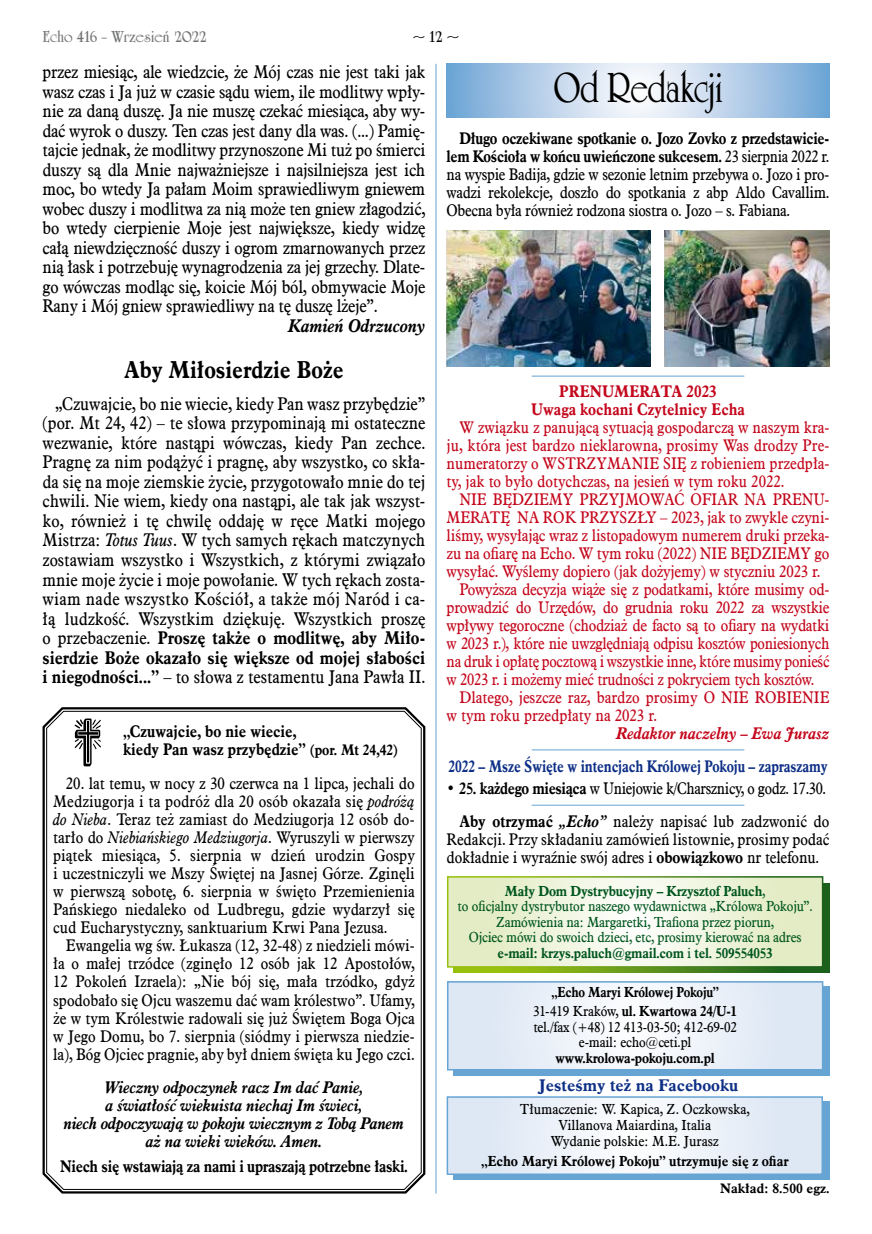
<style>
.page{position:relative;width:872px;height:1234px;background:#fff}
.page>*{position:absolute;margin:0;border:0;box-sizing:border-box;transform-origin:0 0}
.t1{font:700 43.5px "University Roman Std";letter-spacing:-.035em;color:#000;scale:.8 1}
.t2{font:700 24px "Aldine 721 EU";color:#000;scale:.9 1}
.t3{font:18px/19.5px "Aldine 721 EU";letter-spacing:-.015em;color:#000;text-align:justify;scale:.9 1}
.t4{font:italic 700 18px "Aldine 721 EU";color:#000;scale:.9 1}
.t5{font:16.5px/18px "Aldine 721 EU";color:#000;text-align:justify;scale:.9 1}
.t6{font:16.5px/18px "Aldine 721 EU";letter-spacing:-.01em;color:#c4071c;text-align:justify;scale:.9 1}
.t7{font:16.5px/18px "Aldine 721 EU";color:#000;text-align:justify;scale:.86 1}
.t8{font:16.5px "Aldine 721 EU";letter-spacing:-.01em;color:#c4071c;scale:.88 1}
.t9{font:italic 700 16.5px/18px "Aldine 721 EU";color:#000;text-align:center;scale:.9 1}
.t10{font:16.5px/32.7px "Aldine 721 EU";color:#000;text-align:right;scale:.89 1}
.t11{font:700 16.5px/18px "Aldine 721 EU";color:#000;scale:.9 1}
.t12{font:700 16.5px "Aldine 721 EU";letter-spacing:-.01em;color:#0e2f86;scale:.82 1}
.t13{font:700 16.5px "Aldine 721 EU";letter-spacing:-.02em;color:#000;scale:.88 1}
.t14{font:700 16.5px/18px "Aldine 721 EU";color:#c4071c;text-align:center;scale:.92 1}
.t15{font:italic 700 16.5px "Aldine 721 EU";color:#c4071c;scale:.9 1}
.t16{font:700 16.5px "Aldine 721 EU";letter-spacing:-.01em;color:#0e2f86}
.t17{font:700 16.5px "University Roman Std";letter-spacing:-.01em;color:#707172}
.t18{font:16.5px "Aldine 721 EU";color:#000}
.t19{font:14.25px/15.6px "Aldine 721 EU";letter-spacing:-.015em;color:#00561e;text-align:center;scale:.92 1}
.t20{font:14.25px/16px "Aldine 721 EU";letter-spacing:-.005em;color:#000;text-align:center;scale:.94 1}
.t21{font:700 14.25px/18.9px "Aldine 721 EU";letter-spacing:-.015em;color:#000;text-align:center;scale:.87 1}
.t22{font:14.25px/15.6px "Aldine 721 EU";letter-spacing:-.005em;color:#000;text-align:center;scale:.92 1}
.t23{font:700 14.25px "Aldine 721 EU";letter-spacing:-.015em;color:#000;scale:.94 1}
.t24{font:700 14.25px "Aldine 721 EU";letter-spacing:-.015em;color:#000;scale:.92 1}
.t25{font:700 13.5px "Aldine 721 EU";color:#000}
.s1{font-family:"University Roman Std";font-weight:700}
.s2{font-style:italic}
.s3{font-weight:700}
.s4{font-weight:700;font-style:italic}
.s5{font-size:15px}
.s6{font-weight:400}
</style>
<div class="page">
<hr style="left:435px;top:64px;width:1px;height:1129px;background:#66a4d4">
<div style="left:453px;top:1101px;width:376px;height:78px;background:#66a4d4"></div>
<svg style="left:449px;top:1098px;width:371px;height:73px;background:#eaf0f8"></svg>
<div style="left:446px;top:1095px;width:377px;height:79px;border:2px solid #66a4d4"></div>
<div style="left:453px;top:986px;width:376px;height:89px;background:#66a4d4"></div>
<svg style="left:450px;top:983px;width:370px;height:84px;background:#e9f0f8"></svg>
<div style="left:447px;top:980px;width:376px;height:90px;border:2px solid #66a4d4"></div>
<div style="left:453px;top:883px;width:376px;height:89px;background:linear-gradient(to right,#abce0f,#125921)"></div>
<svg style="left:450px;top:878px;width:370px;height:86px"></svg>
<div style="left:447px;top:875px;width:376px;height:92px;border:2px solid #fff"></div>
<svg style="left:446px;top:64px;width:383px;height:54px;background:#b7d0e9"></svg>
<hr style="left:531px;top:375px;width:213px;height:1px;background:#66a4d4">
<hr style="left:531px;top:749px;width:213px;height:1px;background:#66a4d4">
<hr style="left:531px;top:804px;width:213px;height:1px;background:#66a4d4">
<svg style="left:42px;top:707px;width:384px;height:487px"></svg>
<svg style="left:75px;top:718px;width:26px;height:48px"></svg>
<img style="left:446px;top:230px;width:204px;height:136px">
<img style="left:664px;top:230px;width:165px;height:136px">
<p class="t17" style="left:43px;top:27px;width:165px">Echo 416 – Wrzesien´ 2022</p>
<p class="t18" style="left:412px;top:26px;width:49px">~ <span class="s1">12</span> ~</p>
<p class="t3" style="left:43px;top:63px;width:427px">przez miesiąc, ale wiedzcie, że Mój czas nie jest taki jak wasz czas i Ja już w czasie sądu wiem, ile modlitwy wpły&shy;nie za daną duszę. Ja nie muszę czekać miesiąca, aby wy&shy;dać wyrok o duszy. Ten czas jest dany dla was. (...) Pamię&shy;tajcie jednak, że modlitwy przynoszone Mi tuż po śmierci duszy są dla Mnie najważniejsze i najsilniejsza jest ich moc, bo wtedy Ja pałam Moim sprawiedliwym gniewem wobec duszy i modlitwa za nią może ten gniew złagodzić, bo wtedy cierpienie Moje jest największe, kiedy widzę całą niewdzięczność duszy i ogrom zmarnowanych przez nią łask i potrzebuję wynagrodzenia za jej grzechy. Dlate&shy;go wówczas modląc się, koicie Mój ból, obmywacie Moje Rany i Mój gniew sprawiedliwy na tę duszę lżeje”.</p>
<p class="t4" style="left:288px;top:314px;width:154px">Kamień Odrzucony</p>
<h2 class="t2" style="left:124px;top:355px;width:245px">Aby Miłosierdzie Boże</h2>
<p class="t3" style="left:43px;top:394px;width:427px;text-indent:13px">„Czuwajcie, bo nie wiecie, kiedy Pan wasz przybędzie” (por. Mt 24, 42) – te słowa przypominają mi ostateczne wezwanie, które nastąpi wówczas, kiedy Pan zechce.<br>Pragnę za nim podążyć i pragnę, aby wszystko, co skła&shy;da się na moje ziemskie życie, przygotowało mnie do tej chwili. Nie wiem, kiedy ona nastąpi, ale tak jak wszyst&shy;ko, również i tę chwilę oddaję w ręce Matki mojego Mistrza: <span class="s2">Totus Tuus</span>. W tych samych rękach matczynych zostawiam wszystko i Wszystkich, z którymi związało mnie moje życie i moje powołanie. W tych rękach zosta&shy;wiam nade wszystko Kościół, a także mój Naród i ca&shy;łą ludzkość. Wszystkim dziękuję. Wszystkich proszę o przebaczenie. <span class="s3">Proszę także o modlitwę, aby Miło&shy;sierdzie Boże okazało się większe od mojej słabości i niegodności...”</span> – to słowa z testamentu Jana Pawła II.</p>
<h1 class="t1" style="left:553px;top:63px;width:213px">Od Redakcji</h1>
<p class="t7" style="left:446px;top:130px;width:446px;text-indent:13px"><span class="s3">Długo oczekiwane spotkanie o. Jozo Zovko z przedstawicie&shy;lem Kościoła w końcu uwieńczone sukcesem.</span> 23 sierpnia 2022 r. na wyspie Badija, gdzie w sezonie letnim przebywa o. Jozo i pro&shy;wadzi rekolekcje, doszło do spotkania z abp Aldo Cavallim.<br>Obecna była również rodzona siostra o. Jozo – s. Fabiana.</p>
<p class="t14" style="left:531px;top:382px;width:234px">PRENUMERATA 2023<br>Uwaga kochani Czytelnicy Echa</p>
<p class="t6" style="left:446px;top:418px;width:427px;text-indent:13px">W związku z panującą sytuacją gospodarczą w naszym kra&shy;ju, która jest bardzo nieklarowna, prosimy Was drodzy Pre&shy;numeratorzy o WSTRZYMANIE SIĘ z robieniem przedpła&shy;ty, jak to było dotychczas, na jesień w tym roku 2022.</p>
<p class="t6" style="left:459px;top:490px;width:413px">NIE BĘDZIEMY PRZYJMOWAĆ OFIAR NA PRENU-</p>
<p class="t6" style="left:446px;top:508px;width:427px">MERATĘ NA ROK PRZYSZŁY – 2023, jak to zwykle czyni-</p>
<p class="t6" style="left:446px;top:526px;width:427px">liśmy, wysyłając wraz z listopadowym numerem druki przeka-</p>
<p class="t6" style="left:446px;top:544px;width:427px">zu na ofiarę na Echo. W tym roku (2022) NIE BĘDZIEMY go</p>
<p class="t6" style="left:446px;top:562px;width:417px">wysyłać. Wyślemy dopiero (jak dożyjemy) w styczniu 2023 r.</p>
<p class="t6" style="left:459px;top:580px;width:413px">Powyższa decyzja wiąże się z podatkami, które musimy od-</p>
<p class="t6" style="left:446px;top:598px;width:427px">prowadzić do Urzędów, do grudnia roku 2022 za wszystkie</p>
<p class="t6" style="left:446px;top:616px;width:427px">wpływy tegoroczne (chodziaż de facto są to ofiary na wydatki</p>
<p class="t8" style="left:446px;top:632px;width:436px">w 2023 r.), które nie uwzględniają odpisu kosztów poniesionych</p>
<p class="t8" style="left:446px;top:650px;width:436px">na druk i opłatę pocztową i wszystkie inne, które musimy ponieść</p>
<p class="t8" style="left:446px;top:668px;width:419px">w 2023 r. i możemy mieć trudności z pokryciem tych kosztów.</p>
<p class="t6" style="left:459px;top:688px;width:413px">Dlatego, jeszcze raz, bardzo prosimy O NIE ROBIENIE</p>
<p class="t6" style="left:446px;top:706px;width:235px">w tym roku przedpłaty na 2023 r.</p>
<p class="t15" style="left:616px;top:722px;width:238px">Redaktor naczelny – Ewa Jurasz</p>
<p class="t12" style="left:448px;top:755px;width:464px">2022 – Msze Święte w intencjach Królowej Pokoju – zapraszamy</p>
<p class="t10" style="left:446px;top:772px;width:431px">• <span class="s3">25. każdego miesiąca</span> w Uniejowie k/Charsznicy, o godz. 17.30.<br><span class="s3">Aby otrzymać</span> <span class="s4">„Echo”</span> należy napisać lub zadzwonić do</p>
<p class="t5" style="left:446px;top:830px;width:427px">Redakcji. Przy składaniu zamówień listownie, prosimy podać dokładnie i wyraźnie swój adres i <span class="s3">obowiązkowo</span> nr telefonu.</p>
<p class="t11" style="left:123px;top:722px;width:307px">„Czuwajcie, bo nie wiecie,<br>kiedy Pan wasz przybędzie” <span class="s5">(por. Mt 24,42)</span></p>
<p class="t5" style="left:53px;top:775px;width:403px;text-indent:13px">20. lat temu, w nocy z 30 czerwca na 1 lipca, jechali do Medziugorja i ta podróż dla 20 osób okazała się <span class="s2">podróżą do Nieba</span>. Teraz też zamiast do Medziugorja 12 osób do&shy;tarło do <span class="s2">Niebiańskiego Medziugorja</span>. Wyruszyli w pierwszy piątek miesiąca, 5. sierpnia w dzień urodzin Gospy i uczestniczyli we Mszy Świętej na Jasnej Górze. Zginęli w pierwszą sobotę, 6. sierpnia w święto Przemienienia Pańskiego niedaleko od Ludbregu, gdzie wydarzył się cud Eucharystyczny, sanktuarium Krwi Pana Jezusa.</p>
<p class="t5" style="left:53px;top:937px;width:403px;text-indent:13px">Ewangelia wg św. Łukasza (12, 32-48) z niedzieli mówi&shy;ła o małej trzódce (zginęło 12 osób jak 12 Apostołów, 12 Pokoleń Izraela): „Nie bój się, mała trzódko, gdyż spodobało się Ojcu waszemu dać wam królestwo”. Ufamy, że w tym Królestwie radowali się już Świętem Boga Ojca w Jego Domu, bo 7. sierpnia (siódmy i pierwsza niedzie&shy;la), Bóg Ojciec pragnie, aby był dniem święta ku Jego czci.</p>
<p class="t9" style="left:64px;top:1078px;width:379px">Wieczny odpoczynek racz Im dać Panie,<br>a światłość wiekuista niechaj Im świeci,<br>niech odpoczywają w pokoju wiecznym z Tobą Panem aż na wieki wieków. Amen.</p>
<p class="t13" style="left:60px;top:1155px;width:397px">Niech się wstawiają za nami i upraszają potrzebne łaski.</p>
<p class="t19" style="left:457px;top:883px;width:387px"><span class="s3">Mały Dom Dystrybucyjny – Krzysztof Paluch</span>,<br>to oficjalny dystrybutor naszego wydawnictwa „Królowa Pokoju”.<br>Zamówienia na: Margaretki, Trafiona przez piorun,<br>Ojciec mówi do swoich dzieci, etc, prosimy kierować na adres <span class="s3">e-mail: krzys.paluch@gmail.com</span> i <span class="s3">tel. 509554053</span></p>
<p class="t21" style="left:533px;top:982px;width:236px">„Echo Maryi Królowej Pokoju”<br><span class="s6">31-419 Kraków,</span> ul. Kwartowa 24/U-1</p>
<p class="t22" style="left:533px;top:1019px;width:223px">tel./fax (+48) 12 413-03-50; 412-69-02 e-mail: echo@ceti.pl</p>
<p class="t24" style="left:555px;top:1048px;width:175px">www.krolowa-pokoju.com.pl</p>
<p class="t16" style="left:538px;top:1075px;width:201px">Jesteśmy też na Facebooku</p>
<p class="t20" style="left:520px;top:1101px;width:246px">Tłumaczenie: W. Kapica, Z. Oczkowska,<br>Villanova Maiardina, Italia<br>Wydanie polskie: M.E. Jurasz</p>
<p class="t23" style="left:481px;top:1152px;width:329px">„Echo Maryi Królowej Pokoju” utrzymuje się z ofiar</p>
<p class="t25" style="left:720px;top:1179px;width:111px">Nakład: 8.500 egz.</p>
</div>
